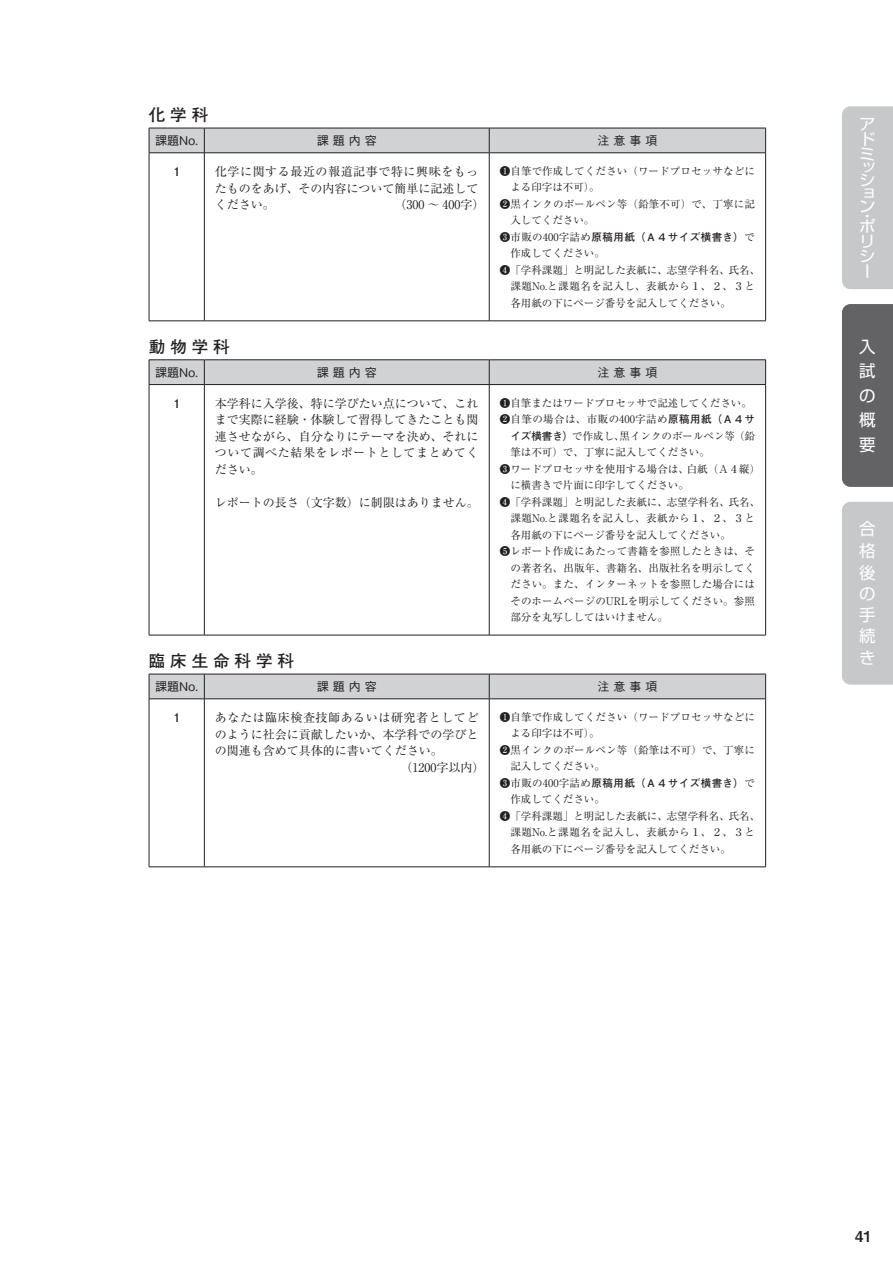
<style>
.page{position:relative;width:893px;height:1263px;background:#fff}
.page>*{position:absolute;margin:0;border:0;box-sizing:border-box;transform-origin:0 0}
.t1{font:700 16.5px "Futo Go B101 Pro";letter-spacing:.3em;color:#231f20}
.t2{font:16.5px/21.5px "Shin Go Pro";color:#fff;text-align:justify}
.t3{font:15.45px/15px "Shin Go Pro";color:#fff;text-align:justify;scale:1.06 1}
.t4{font:15px "Midashi Go Pro MB31";color:#231f20}
.t5{font:12px/16.5px "Ryumin Pro";color:#231f20;text-align:justify}
.t6{font:500 12px "Gothic BBB Pro";color:#231f20}
.t7{font:12px "Ryumin Pro";letter-spacing:.05em;color:#231f20}
.t8{font:700 12px "Futo Go B101 Pro";color:#231f20}
.t9{font:10.5px "Ryumin Pro";color:#231f20}
.t10{font:10.5px "Ryumin Pro";letter-spacing:.05em;color:#231f20}
.t11{font:700 10.5px "Futo Go B101 Pro";letter-spacing:.045em;color:#231f20}
.t12{font:10.5px "Ryumin Pro";letter-spacing:.045em;color:#231f20}
.s1{font-family:"Ryumin Pro";font-weight:400}
.s2{font-family:"Futo Go B101 Pro";font-weight:700}
</style>
<div class="page">
<hr style="left:149px;top:153px;width:55px;height:1px;background:#231f20">
<hr style="left:204px;top:153px;width:285px;height:1px;background:#231f20">
<hr style="left:489px;top:153px;width:277px;height:1px;background:#231f20">
<hr style="left:489px;top:153px;width:1px;height:168px;background:#231f20">
<svg style="left:149px;top:128px;width:617px;height:25px;background:#c7c8ca"></svg>
<hr style="left:149px;top:153px;width:1px;height:168px;background:#231f20">
<hr style="left:204px;top:153px;width:1px;height:168px;background:#231f20">
<hr style="left:765px;top:153px;width:1px;height:168px;background:#231f20">
<hr style="left:149px;top:321px;width:55px;height:1px;background:#231f20">
<hr style="left:204px;top:321px;width:285px;height:1px;background:#231f20">
<hr style="left:489px;top:321px;width:277px;height:1px;background:#231f20">
<hr style="left:489px;top:385px;width:1px;height:250px;background:#231f20">
<hr style="left:149px;top:359px;width:55px;height:1px;background:#231f20">
<hr style="left:204px;top:359px;width:285px;height:1px;background:#231f20">
<hr style="left:489px;top:359px;width:277px;height:1px;background:#231f20">
<svg style="left:149px;top:360px;width:617px;height:25px;background:#c7c8ca"></svg>
<hr style="left:149px;top:385px;width:1px;height:250px;background:#231f20">
<hr style="left:204px;top:385px;width:1px;height:250px;background:#231f20">
<hr style="left:765px;top:385px;width:1px;height:250px;background:#231f20">
<hr style="left:149px;top:635px;width:55px;height:1px;background:#231f20">
<hr style="left:204px;top:635px;width:285px;height:1px;background:#231f20">
<hr style="left:489px;top:635px;width:277px;height:1px;background:#231f20">
<hr style="left:489px;top:699px;width:1px;height:168px;background:#231f20">
<svg style="left:149px;top:674px;width:617px;height:25px;background:#c7c8ca"></svg>
<hr style="left:149px;top:699px;width:1px;height:168px;background:#231f20">
<hr style="left:204px;top:699px;width:1px;height:168px;background:#231f20">
<hr style="left:765px;top:699px;width:1px;height:168px;background:#231f20">
<hr style="left:149px;top:866px;width:55px;height:1px;background:#231f20">
<hr style="left:204px;top:866px;width:285px;height:1px;background:#231f20">
<hr style="left:489px;top:866px;width:277px;height:1px;background:#231f20">
<div style="left:842px;top:106px;width:51px;height:183px;background:#c7c8ca"></div>
<div style="left:842px;top:304px;width:51px;height:183px;background:#636366"></div>
<div style="left:842px;top:502px;width:51px;height:183px;background:#c7c8ca"></div>
<h1 class="t1" style="left:149px;top:102px;width:61px">化学科</h1>
<p class="t6" style="left:155px;top:131px;width:44px">課題No.</p>
<p class="t6" style="left:317px;top:131px;width:61px">課 題 内 容</p>
<p class="t6" style="left:597px;top:131px;width:61px">注 意 事 項</p>
<p class="t8" style="left:171px;top:162px;width:13px">１</p>
<p class="t5" style="left:215px;top:163px;width:265px">化学に関する最近の報道記事で特に興味をもったものをあげ、その内容について簡単に記述してください。</p>
<p class="t9" style="left:500px;top:163px;width:257px">❶自筆で作成してください（ワードプロセッサなどに</p>
<p class="t9" style="left:510px;top:179px;width:91px">よる印字は不可）。</p>
<p class="t9" style="left:500px;top:196px;width:257px">❷黒インクのボールペン等（鉛筆不可）で、丁寧に記</p>
<p class="t9" style="left:510px;top:212px;width:85px">入してください。</p>
<p class="t11" style="left:500px;top:228px;width:257px"><span class="s1">❸市販の400字詰め</span>原稿用紙（Ａ４サイズ横書き）<span class="s1">で</span></p>
<p class="t9" style="left:510px;top:245px;width:96px">作成してください。</p>
<p class="t9" style="left:500px;top:262px;width:262px">❹「学科課題」と明記した表紙に、志望学科名、氏名、</p>
<p class="t10" style="left:510px;top:278px;width:246px">課題No.と課題名を記入し、表紙から１、２、３と</p>
<p class="t9" style="left:510px;top:295px;width:222px">各用紙の下にページ番号を記入してください。</p>
<p class="t5" style="left:395px;top:196px;width:91px">（300 ～ 400字）</p>
<h1 class="t1" style="left:149px;top:333px;width:82px">動物学科</h1>
<p class="t6" style="left:155px;top:363px;width:44px">課題No.</p>
<p class="t6" style="left:317px;top:363px;width:61px">課 題 内 容</p>
<p class="t6" style="left:597px;top:363px;width:61px">注 意 事 項</p>
<p class="t8" style="left:171px;top:394px;width:13px">１</p>
<p class="t5" style="left:215px;top:394px;width:265px">本学科に入学後、特に学びたい点について、これまで実際に経験・体験して習得してきたことも関連させながら、自分なりにテーマを決め、それについて調べた結果をレポートとしてまとめてください。</p>
<p class="t5" style="left:215px;top:493px;width:265px">レポートの長さ（文字数）に制限はありません。</p>
<p class="t9" style="left:500px;top:394px;width:253px">❶自筆またはワードプロセッサで記述してください。</p>
<p class="t12" style="left:500px;top:411px;width:257px">❷自筆の場合は、市販の400字詰め<span class="s2">原稿用紙（Ａ４サ</span></p>
<p class="t9" style="left:510px;top:427px;width:246px"><span class="s2">イズ横書き）</span>で作成し、黒インクのボールペン等（鉛</p>
<p class="t9" style="left:510px;top:444px;width:201px">筆は不可）で、丁寧に記入してください。</p>
<p class="t9" style="left:500px;top:460px;width:262px">❸ワードプロセッサを使用する場合は、白紙（Ａ４縦）</p>
<p class="t9" style="left:510px;top:477px;width:180px">に横書きで片面に印字してください。</p>
<p class="t9" style="left:500px;top:493px;width:262px">❹「学科課題」と明記した表紙に、志望学科名、氏名、</p>
<p class="t10" style="left:510px;top:510px;width:246px">課題No.と課題名を記入し、表紙から１、２、３と</p>
<p class="t9" style="left:510px;top:526px;width:222px">各用紙の下にページ番号を記入してください。</p>
<p class="t9" style="left:500px;top:543px;width:257px">❺レポート作成にあたって書籍を参照したときは、そ</p>
<p class="t9" style="left:510px;top:559px;width:246px">の著者名、出版年、書籍名、出版社名を明示してく</p>
<p class="t9" style="left:510px;top:576px;width:246px">ださい。また、インターネットを参照した場合には</p>
<p class="t9" style="left:510px;top:592px;width:246px">そのホームページのURLを明示してください。参照</p>
<p class="t9" style="left:510px;top:609px;width:159px">部分を丸写ししてはいけません。</p>
<h1 class="t1" style="left:149px;top:648px;width:147px">臨床生命科学科</h1>
<p class="t6" style="left:155px;top:677px;width:44px">課題No.</p>
<p class="t6" style="left:317px;top:677px;width:61px">課 題 内 容</p>
<p class="t6" style="left:597px;top:677px;width:61px">注 意 事 項</p>
<p class="t8" style="left:171px;top:708px;width:13px">１</p>
<p class="t7" style="left:215px;top:708px;width:265px">あなたは臨床検査技師あるいは研究者としてど</p>
<p class="t5" style="left:215px;top:725px;width:265px">のように社会に貢献したいか、本学科での学びと</p>
<p class="t5" style="left:215px;top:741px;width:229px">の関連も含めて具体的に書いてください。</p>
<p class="t5" style="left:401px;top:758px;width:85px">（1200字以内）</p>
<p class="t9" style="left:500px;top:709px;width:257px">❶自筆で作成してください（ワードプロセッサなどに</p>
<p class="t9" style="left:510px;top:725px;width:91px">よる印字は不可）。</p>
<p class="t9" style="left:500px;top:742px;width:257px">❷黒インクのボールペン等（鉛筆は不可）で、丁寧に</p>
<p class="t9" style="left:510px;top:758px;width:96px">記入してください。</p>
<p class="t11" style="left:500px;top:774px;width:257px"><span class="s1">❸市販の400字詰め</span>原稿用紙（Ａ４サイズ横書き）<span class="s1">で</span></p>
<p class="t9" style="left:510px;top:791px;width:96px">作成してください。</p>
<p class="t9" style="left:500px;top:808px;width:262px">❹「学科課題」と明記した表紙に、志望学科名、氏名、</p>
<p class="t10" style="left:510px;top:824px;width:246px">課題No.と課題名を記入し、表紙から１、２、３と</p>
<p class="t9" style="left:510px;top:841px;width:222px">各用紙の下にページ番号を記入してください。</p>
<h2 class="t3" style="left:859px;top:115px;width:16px">アドミ</h2>
<h2 class="t3" style="left:859px;top:159px;width:16px;line-height:12.9px">ッション</h2>
<h2 class="t3" style="left:859px;top:206px;width:11px">・</h2>
<h2 class="t3" style="left:859px;top:217px;width:17px;text-align:left">ポリシー</h2>
<h1 class="t2" style="left:859px;top:332px;width:18px;line-height:24.6px">入試の概要</h1>
<h1 class="t2" style="left:859px;top:516px;width:18px">合格後の手続き</h1>
<h3 class="t4" style="left:855px;top:1224px;width:18px">41</h3>
</div>
